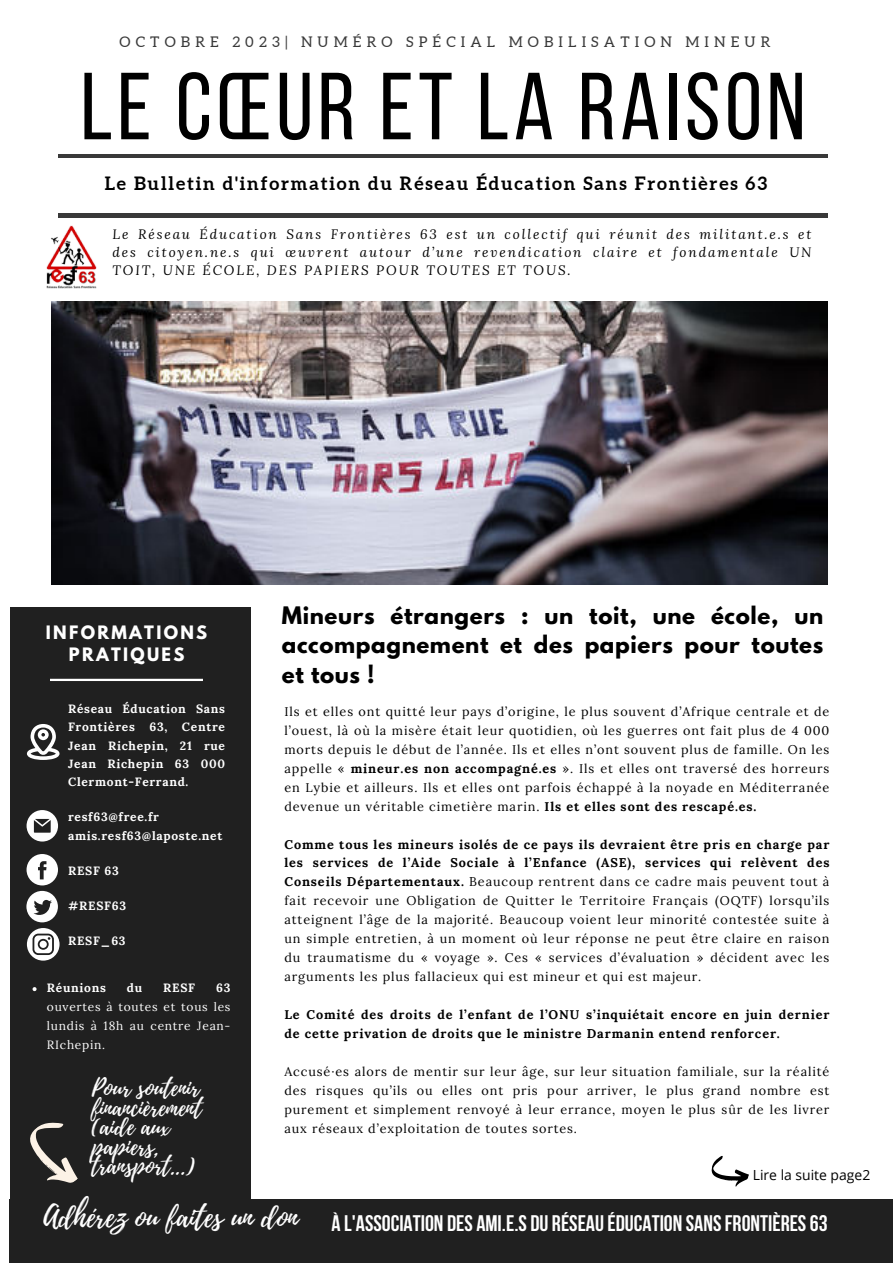
<style>
.page{position:relative;width:893px;height:1264px;background:#fff}
.page>*{position:absolute;margin:0;border:0;box-sizing:border-box;transform-origin:0 0}
.t1{font:94.95px "Bebas Neue";letter-spacing:.05em;color:#000}
.t2{font:29.55px "Playlist Script";color:#fff}
.t3{font:23.85px/19.5px "Playlist Script";color:#fff}
.t4{font:700 22.5px "Bebas Neue";color:#fff}
.t5{font:700 21.45px/29.2px "League Spartan";letter-spacing:.03em;color:#000;text-align:justify}
.t6{font:700 18.3px "Aleo";letter-spacing:.1em;color:#000}
.t7{font:700 16.35px/22.5px "League Spartan";letter-spacing:.14em;color:#fff;text-align:center}
.t8{font:14.7px "Aleo";letter-spacing:.35em;color:#393939}
.t9{font:13.95px "Open Sans";color:#000}
.t10{font:italic 13.5px/18px "Lora";letter-spacing:.14em;color:#000;text-align:justify}
.t11{font:12.6px/18.9px "Lora";letter-spacing:.07em;color:#000;text-align:justify}
.t12{font:700 12.6px/18.9px "Lora";letter-spacing:.07em;color:#000}
.t13{font:700 12px/18.3px "Lora";letter-spacing:.06em;color:#fff;text-align:justify}
.t14{font:12px/19px "Lora";letter-spacing:.06em;color:#fff;text-align:justify}
.s1{font-weight:700}
</style>
<div class="page">
<div style="left:10px;top:607px;width:241px;height:592px;background:#202020"></div>
<svg style="left:27px;top:928px;width:32px;height:32px"></svg>
<svg style="left:27px;top:724px;width:32px;height:36px"></svg>
<svg style="left:27px;top:810px;width:31px;height:31px"></svg>
<svg style="left:26px;top:854px;width:32px;height:68px"></svg>
<img style="left:46px;top:225px;width:51px;height:63px">
<hr style="left:58px;top:214px;width:769px;height:3px;background:#393939">
<hr style="left:58px;top:154px;width:769px;height:3px;background:#393939">
<hr style="left:50px;top:678px;width:153px;height:3px;background:#fff">
<img style="left:52px;top:301px;width:775px;height:284px">
<svg style="left:33px;top:987px;width:4px;height:4px"></svg>
<div style="left:10px;top:1199px;width:882px;height:63px;background:#202020"></div>
<svg style="left:30px;top:1122px;width:48px;height:61px"></svg>
<svg style="left:711px;top:1156px;width:38px;height:31px"></svg>
<p class="t8" style="left:120px;top:34px;width:652px">OCTOBRE 2023| NUMÉRO SPÉCIAL MOBILISATION MINEUR</p>
<p class="t1" style="left:81px;top:68px;width:726px">LE CŒUR ET LA RAISON</p>
<p class="t6" style="left:105px;top:173px;width:663px">Le Bulletin d'information du Réseau Éducation Sans Frontières 63</p>
<p class="t10" style="left:112px;top:225px;width:700px">Le Réseau Éducation Sans Frontières 63 est un collectif qui réunit des militant.e.s et des citoyen.ne.s qui œuvrent autour d’une revendication claire et fondamentale UN TOIT, UNE ÉCOLE, DES PAPIERS POUR TOUTES ET TOUS.</p>
<p class="t7" style="left:46px;top:623px;width:163px">INFORMATIONS<br>PRATIQUES</p>
<p class="t13" style="left:68px;top:699px;width:158px">Réseau Éducation Sans Frontières 63, Centre Jean Richepin, 21 rue Jean Richepin 63 000<br>Clermont-Ferrand.</p>
<p class="t13" style="left:68px;top:808px;width:92px">resf63@free.fr</p>
<p class="t13" style="left:68px;top:826px;width:156px">amis.resf63@laposte.net</p>
<p class="t13" style="left:68px;top:861px;width:52px">RESF 63</p>
<p class="t13" style="left:68px;top:896px;width:60px">#RESF63</p>
<p class="t13" style="left:68px;top:931px;width:59px">RESF_63</p>
<p class="t13" style="left:47px;top:978px;width:60px">Réunions</p>
<p class="t13" style="left:127px;top:978px;width:17px">du</p>
<p class="t13" style="left:163px;top:978px;width:33px">RESF</p>
<p class="t14" style="left:47px;top:978px;width:185px;text-indent:169px"><span class="s1">63 </span>ouvertes à toutes et tous les lundis à 18h au centre Jean-RIchepin.</p>
<p class="t3" style="left:92px;top:1078px;width:111px">Pour soutenir financièrement (aide aux papiers, transport...)</p>
<p class="t5" style="left:282px;top:603px;width:543px">Mineurs étrangers : un toit, une école, un accompagnement et des papiers pour toutes et tous !</p>
<p class="t11" style="left:284px;top:701px;width:546px">Ils et elles ont quitté leur pays d’origine, le plus souvent d’Afrique centrale et de l’ouest, là où la misère était leur quotidien, où les guerres ont fait plus de 4 000 morts depuis le début de l’année. Ils et elles n’ont souvent plus de famille. On les appelle « <span class="s1">mineur.es non accompagné.es</span> ». Ils et elles ont traversé des horreurs en Lybie et ailleurs. Ils et elles ont parfois échappé à la noyade en Méditerranée devenue un véritable cimetière marin. <span class="s1">Ils et elles sont des rescapé.es.</span></p>
<p class="t11" style="left:284px;top:834px;width:546px"><span class="s1">Comme tous les mineurs isolés de ce pays ils devraient être pris en charge par les services de l’Aide Sociale à l’Enfance (ASE), services qui relèvent des Conseils Départementaux.</span> Beaucoup rentrent dans ce cadre mais peuvent tout à fait recevoir une Obligation de Quitter le Territoire Français (OQTF) lorsqu’ils atteignent l’âge de la majorité. Beaucoup voient leur minorité contestée suite à un simple entretien, à un moment où leur réponse ne peut être claire en raison du traumatisme du « voyage ». Ces « services d’évaluation » décident avec les arguments les plus fallacieux qui est mineur et qui est majeur.</p>
<p class="t12" style="left:284px;top:1005px;width:546px">Le Comité des droits de l’enfant de l’ONU s’inquiétait encore en juin dernier de cette privation de droits que le ministre Darmanin entend renforcer.</p>
<p class="t11" style="left:284px;top:1061px;width:546px">Accusé·es alors de mentir sur leur âge, sur leur situation familiale, sur la réalité des risques qu’ils ou elles ont pris pour arriver, le plus grand nombre est purement et simplement renvoyé à leur errance, moyen le plus sûr de les livrer aux réseaux d’exploitation de toutes sortes.</p>
<p class="t9" style="left:752px;top:1165px;width:119px">Lire la suite page2</p>
<p class="t2" style="left:43px;top:1195px;width:256px">Adhérez ou faites un don</p>
<p class="t4" style="left:331px;top:1214px;width:497px">À L'ASSOCIATION DES AMI.E.S DU RÉSEAUÉDUCATION SANSFRONTIÈRES63</p>
</div>
